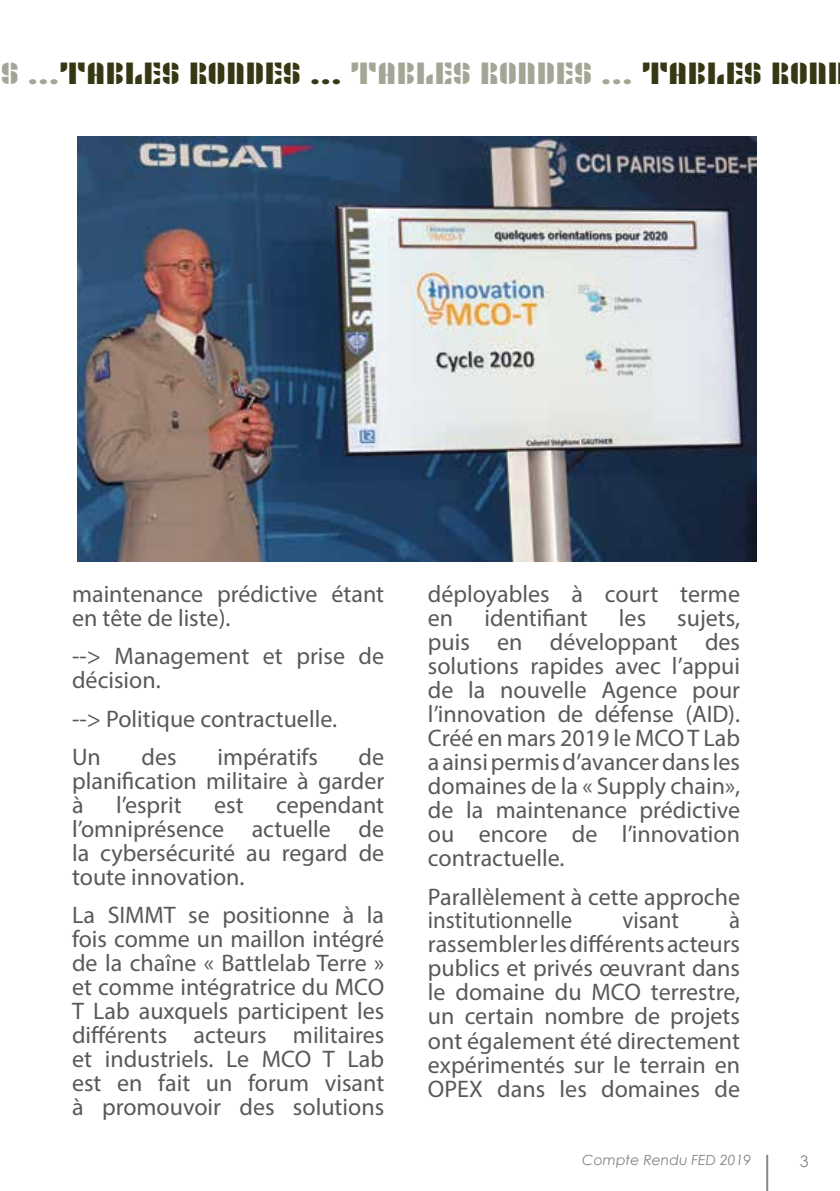
<style>
.page{position:relative;width:840px;height:1191px;background:#fff}
.page>*{position:absolute;margin:0;border:0;box-sizing:border-box;transform-origin:0 0}
.t1{font:32px "Joschmi";color:#363713;scale:1.38 1}
.t2{font:24px/24px "Myriad Pro";color:#58595b}
.t3{font:24px/24px "Myriad Pro";color:#58595b;text-align:justify;scale:.95 1}
.t4{font:16px "Century Gothic";color:#848688}
.t5{font:italic 14px "Century Gothic";color:#808285}
.s1{color:#a4a595}
</style>
<div class="page">
<img style="left:77px;top:136px;width:679px;height:425px">
<hr style="left:765px;top:1154px;width:2px;height:37px;background:#848688">
<h1 class="t1" style="left:1px;top:54px;width:614px"><span class="s1">S ...</span>TABLES RONDES ... <span class="s1">TABLES RONDES ...</span> TABLES ROND</h1>
<p class="t2" style="left:72px;top:582px;width:313px">maintenance prédictive étant en tête de liste).</p>
<p class="t2" style="left:72px;top:644px;width:313px">--&gt; Management et prise de décision.</p>
<p class="t2" style="left:72px;top:699px;width:266px;line-height:38.2px">--&gt; Politique contractuelle.<br>Un</p>
<p class="t2" style="left:142px;top:744px;width:37px">des</p>
<p class="t2" style="left:217px;top:744px;width:102px">impératifs</p>
<p class="t2" style="left:72px;top:744px;width:313px;text-align:justify;text-indent:286px">de planification militaire à garder à</p>
<p class="t2" style="left:72px;top:792px;width:313px;text-align:justify;text-indent:204px">cependant l’omniprésence actuelle de la cybersécurité au regard de toute innovation.</p>
<p class="t2" style="left:72px;top:902px;width:313px;text-align:justify">La SIMMT se positionne à la fois comme un maillon intégré de la chaîne « Battlelab Terre » et comme intégratrice du MCO T Lab auxquels participent les différents acteurs militaires et industriels. Le MCO T Lab est en fait un forum visant à promouvoir des solutions</p>
<p class="t2" style="left:116px;top:792px;width:67px">l’esprit</p>
<p class="t2" style="left:214px;top:792px;width:31px">est</p>
<p class="t2" style="left:427px;top:582px;width:313px">déployables à court terme en</p>
<p class="t2" style="left:484px;top:606px;width:105px">identifiant</p>
<p class="t2" style="left:618px;top:606px;width:29px">les</p>
<p class="t2" style="left:427px;top:606px;width:313px;text-align:justify;text-indent:249px">sujets, puis en développant des solutions rapides avec l’appui de la nouvelle Agence pour l’innovation de défense (AID).<br>Créé en mars 2019 le MCO T Lab a ainsi permis d’avancer dans les domaines de la « Supply chain», de la maintenance prédictive ou encore de l’innovation contractuelle.</p>
<p class="t2" style="left:427px;top:884px;width:313px">Parallèlement à cette approche institutionnelle</p>
<p class="t3" style="left:427px;top:908px;width:330px;text-indent:301px">à rassembler les différents acteurs publics et privés œuvrant dans le domaine du MCO terrestre, un certain nombre de projets ont également été directement expérimentés sur le terrain en OPEX dans les domaines de</p>
<p class="t3" style="left:622px;top:908px;width:61px">visant</p>
<p class="t5" style="left:582px;top:1150px;width:170px">Compte Rendu FED 2019</p>
<p class="t4" style="left:799px;top:1149px;width:10px">3</p>
</div>
